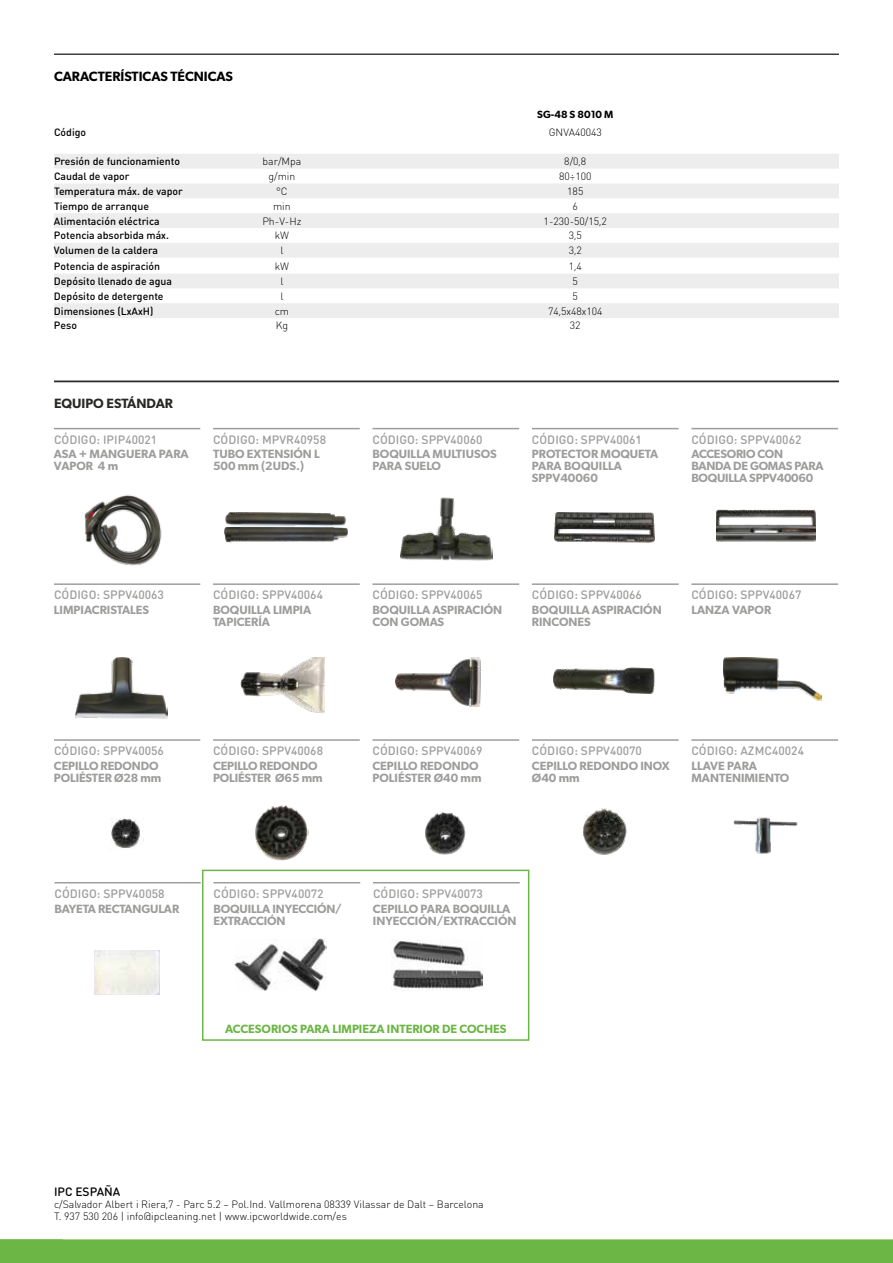
<style>
.page{position:relative;width:893px;height:1263px;background:#fff}
.page>*{position:absolute;margin:0;border:0;box-sizing:border-box;transform-origin:0 0}
.t1{font:600 13.5px "Gibson";color:#000}
.t2{font:600 13.5px "Gibson";color:#282827}
.t3{font:600 12px/12px "Gibson";color:#9d9d9c}
.t4{font:500 12px "DIN Round Pro";color:#9d9d9c}
.t5{font:600 12px/12px "Gibson";letter-spacing:-.02em;color:#9d9d9c}
.t6{font:600 12px "Gibson";color:#6bb644}
.t7{font:500 12px "DIN Round Pro";color:#000}
.t8{font:300 10.5px/12px "DIN Round Pro";color:#000}
.t9{font:500 10.5px "DIN Round Pro";color:#000}
.t10{font:600 10.5px "Gibson";color:#000}
</style>
<div class="page">
<div style="left:0;top:1239px;width:893px;height:24px;background:#6bb644"></div>
<hr style="left:54px;top:54px;width:785px;height:1px;background:#000">
<svg style="left:54px;top:154px;width:785px;height:104px;fill:#ededed"></svg>
<svg style="left:54px;top:274px;width:785px;height:44px"></svg>
<hr style="left:54px;top:381px;width:785px;height:1px;background:#282827">
<hr style="left:54px;top:428px;width:146px;height:1px;background:#9d9d9c">
<hr style="left:213px;top:428px;width:147px;height:1px;background:#9d9d9c">
<hr style="left:372px;top:428px;width:147px;height:1px;background:#9d9d9c">
<hr style="left:532px;top:428px;width:147px;height:1px;background:#9d9d9c">
<hr style="left:691px;top:428px;width:147px;height:1px;background:#9d9d9c">
<hr style="left:54px;top:739px;width:146px;height:2px;background:#9d9d9c">
<hr style="left:213px;top:739px;width:147px;height:2px;background:#9d9d9c">
<hr style="left:372px;top:739px;width:147px;height:2px;background:#9d9d9c">
<hr style="left:532px;top:739px;width:147px;height:2px;background:#9d9d9c">
<hr style="left:691px;top:739px;width:147px;height:2px;background:#9d9d9c">
<img style="left:84px;top:495px;width:78px;height:71px">
<img style="left:75px;top:657px;width:92px;height:62px">
<img style="left:400px;top:497px;width:92px;height:64px">
<img style="left:224px;top:512px;width:123px;height:31px">
<img style="left:395px;top:657px;width:86px;height:49px">
<img style="left:724px;top:657px;width:97px;height:43px">
<hr style="left:54px;top:583px;width:146px;height:2px;background:#9d9d9c">
<hr style="left:213px;top:583px;width:147px;height:2px;background:#9d9d9c">
<hr style="left:372px;top:583px;width:147px;height:2px;background:#9d9d9c">
<hr style="left:532px;top:583px;width:147px;height:2px;background:#9d9d9c">
<hr style="left:691px;top:583px;width:147px;height:2px;background:#9d9d9c">
<img style="left:554px;top:512px;width:100px;height:31px">
<img style="left:716px;top:510px;width:100px;height:32px">
<img style="left:240px;top:657px;width:84px;height:56px">
<img style="left:553px;top:667px;width:101px;height:26px">
<img style="left:255px;top:805px;width:53px;height:56px">
<img style="left:425px;top:812px;width:41px;height:43px">
<img style="left:583px;top:808px;width:44px;height:47px">
<img style="left:111px;top:818px;width:29px;height:30px">
<hr style="left:54px;top:882px;width:147px;height:1px;background:#9d9d9c">
<hr style="left:213px;top:882px;width:147px;height:1px;background:#9d9d9c">
<hr style="left:373px;top:882px;width:147px;height:1px;background:#9d9d9c">
<img style="left:733px;top:817px;width:65px;height:37px">
<img style="left:234px;top:938px;width:92px;height:53px">
<img style="left:392px;top:940px;width:90px;height:50px">
<div style="left:202px;top:870px;width:327px;height:171px;border:2px solid #6bb644"></div>
<p class="t1" style="left:54px;top:68px;width:180px">CARACTERÍSTICAS TÉCNICAS</p>
<p class="t10" style="left:537px;top:108px;width:78px">SG-48 S 8010 M</p>
<p class="t9" style="left:54px;top:125px;width:34px">Código</p>
<p class="t8" style="left:549px;top:125px;width:55px">GNVA40043</p>
<p class="t9" style="left:54px;top:154px;width:128px">Presión de funcionamiento</p>
<p class="t8" style="left:262px;top:155px;width:40px">bar/Mpa</p>
<p class="t8" style="left:564px;top:155px;width:24px">8/0,8</p>
<p class="t9" style="left:54px;top:169px;width:77px">Caudal de vapor</p>
<p class="t8" style="left:268px;top:170px;width:28px">g/min</p>
<p class="t8" style="left:559px;top:170px;width:34px">80÷100</p>
<p class="t9" style="left:54px;top:184px;width:130px">Temperatura máx. de vapor</p>
<p class="t8" style="left:276px;top:185px;width:13px">°C</p>
<p class="t8" style="left:567px;top:185px;width:18px">185</p>
<p class="t9" style="left:54px;top:199px;width:97px">Tiempo de arranque</p>
<p class="t8" style="left:273px;top:200px;width:19px">min</p>
<p class="t8" style="left:573px;top:200px;width:7px">6</p>
<p class="t9" style="left:54px;top:214px;width:107px">Alimentación eléctrica</p>
<p class="t8" style="left:262px;top:214px;width:41px">Ph-V-Hz</p>
<p class="t8" style="left:544px;top:214px;width:65px">1-230-50/15,2</p>
<p class="t9" style="left:54px;top:228px;width:116px">Potencia absorbida máx.</p>
<p class="t8" style="left:275px;top:229px;width:16px">kW</p>
<p class="t8" style="left:569px;top:229px;width:15px">3,5</p>
<p class="t9" style="left:54px;top:243px;width:106px">Volumen de la caldera</p>
<p class="t8" style="left:280px;top:244px;width:5px">l</p>
<p class="t8" style="left:569px;top:244px;width:15px">3,2</p>
<p class="t9" style="left:54px;top:259px;width:108px">Potencia de aspiración</p>
<p class="t8" style="left:275px;top:259px;width:16px">kW</p>
<p class="t8" style="left:569px;top:259px;width:15px">1,4</p>
<p class="t9" style="left:54px;top:274px;width:120px">Depósito llenado de agua</p>
<p class="t8" style="left:280px;top:275px;width:5px">l</p>
<p class="t8" style="left:573px;top:275px;width:7px">5</p>
<p class="t9" style="left:54px;top:289px;width:111px">Depósito de detergente</p>
<p class="t8" style="left:280px;top:290px;width:5px">l</p>
<p class="t8" style="left:573px;top:290px;width:7px">5</p>
<p class="t9" style="left:54px;top:304px;width:101px">Dimensiones (LxAxH)</p>
<p class="t8" style="left:275px;top:305px;width:16px">cm</p>
<p class="t8" style="left:548px;top:305px;width:56px">74,5x48x104</p>
<p class="t9" style="left:54px;top:319px;width:25px">Peso</p>
<p class="t8" style="left:276px;top:319px;width:14px">Kg</p>
<p class="t8" style="left:570px;top:319px;width:12px">32</p>
<p class="t2" style="left:54px;top:395px;width:121px">EQUIPO ESTÁNDAR</p>
<p class="t4" style="left:54px;top:431px;width:105px">CÓDIGO: IPIP40021</p>
<p class="t4" style="left:213px;top:431px;width:115px">CÓDIGO: MPVR40958</p>
<p class="t4" style="left:372px;top:431px;width:112px">CÓDIGO: SPPV40060</p>
<p class="t4" style="left:532px;top:431px;width:112px">CÓDIGO: SPPV40061</p>
<p class="t4" style="left:691px;top:431px;width:112px">CÓDIGO: SPPV40062</p>
<p class="t3" style="left:54px;top:448px;width:136px">ASA + MANGUERA PARA<br>VAPOR 4 m</p>
<p class="t3" style="left:213px;top:448px;width:108px">TUBO EXTENSIÓN L<br>500 mm (2UDS.)</p>
<p class="t3" style="left:372px;top:448px;width:126px">BOQUILLA MULTIUSOS<br>PARA SUELO</p>
<p class="t3" style="left:532px;top:448px;width:128px">PROTECTOR MOQUETA<br>PARA BOQUILLA<br>SPPV40060</p>
<p class="t5" style="left:691px;top:448px;width:134px">ACCESORIO CON<br>BANDA DE GOMAS PARA<br>BOQUILLA SPPV40060</p>
<p class="t4" style="left:54px;top:587px;width:112px">CÓDIGO: SPPV40063</p>
<p class="t4" style="left:213px;top:587px;width:112px">CÓDIGO: SPPV40064</p>
<p class="t4" style="left:372px;top:587px;width:112px">CÓDIGO: SPPV40065</p>
<p class="t4" style="left:532px;top:587px;width:112px">CÓDIGO: SPPV40066</p>
<p class="t4" style="left:691px;top:587px;width:112px">CÓDIGO: SPPV40067</p>
<p class="t3" style="left:54px;top:603px;width:97px">LIMPIACRISTALES</p>
<p class="t3" style="left:213px;top:603px;width:100px">BOQUILLA LIMPIA<br>TAPICERÍA</p>
<p class="t3" style="left:372px;top:603px;width:131px">BOQUILLA ASPIRACIÓN<br>CON GOMAS</p>
<p class="t3" style="left:532px;top:603px;width:131px">BOQUILLA ASPIRACIÓN<br>RINCONES</p>
<p class="t3" style="left:691px;top:603px;width:81px">LANZA VAPOR</p>
<p class="t4" style="left:54px;top:742px;width:112px">CÓDIGO: SPPV40056</p>
<p class="t4" style="left:213px;top:742px;width:112px">CÓDIGO: SPPV40068</p>
<p class="t4" style="left:372px;top:742px;width:112px">CÓDIGO: SPPV40069</p>
<p class="t4" style="left:532px;top:742px;width:112px">CÓDIGO: SPPV40070</p>
<p class="t4" style="left:691px;top:742px;width:114px">CÓDIGO: AZMC40024</p>
<p class="t3" style="left:54px;top:759px;width:109px">CEPILLO REDONDO<br>POLIÉSTER Ø28 mm</p>
<p class="t3" style="left:213px;top:759px;width:111px">CEPILLO REDONDO<br>POLIÉSTER Ø65 mm</p>
<p class="t3" style="left:372px;top:759px;width:111px">CEPILLO REDONDO<br>POLIÉSTER Ø40 mm</p>
<p class="t3" style="left:532px;top:759px;width:139px">CEPILLO REDONDO INOX<br>Ø40 mm</p>
<p class="t3" style="left:691px;top:759px;width:99px">LLAVE PARA<br>MANTENIMIENTO</p>
<p class="t4" style="left:55px;top:885px;width:112px">CÓDIGO: SPPV40058</p>
<p class="t4" style="left:214px;top:885px;width:112px">CÓDIGO: SPPV40072</p>
<p class="t4" style="left:373px;top:885px;width:112px">CÓDIGO: SPPV40073</p>
<p class="t3" style="left:54px;top:902px;width:126px">BAYETA RECTANGULAR</p>
<p class="t3" style="left:214px;top:902px;width:130px">BOQUILLA INYECCIÓN/<br>EXTRACCIÓN</p>
<p class="t3" style="left:373px;top:902px;width:145px">CEPILLO PARA BOQUILLA<br>INYECCIÓN/EXTRACCIÓN</p>
<p class="t6" style="left:225px;top:1021px;width:283px">ACCESORIOS PARA LIMPIEZA INTERIOR DE COCHES</p>
<p class="t7" style="left:54px;top:1183px;width:68px">IPC ESPAÑA</p>
<p class="t8" style="left:54px;top:1197px;width:431px">c/Salvador Albert i Riera,7 - Parc 5.2 – Pol.Ind. Vallmorena 08339 Vilassar de Dalt – Barcelona<br>T. 937 530 206 | info@ipcleaning.net | www.ipcworldwide.com/es</p>
</div>
